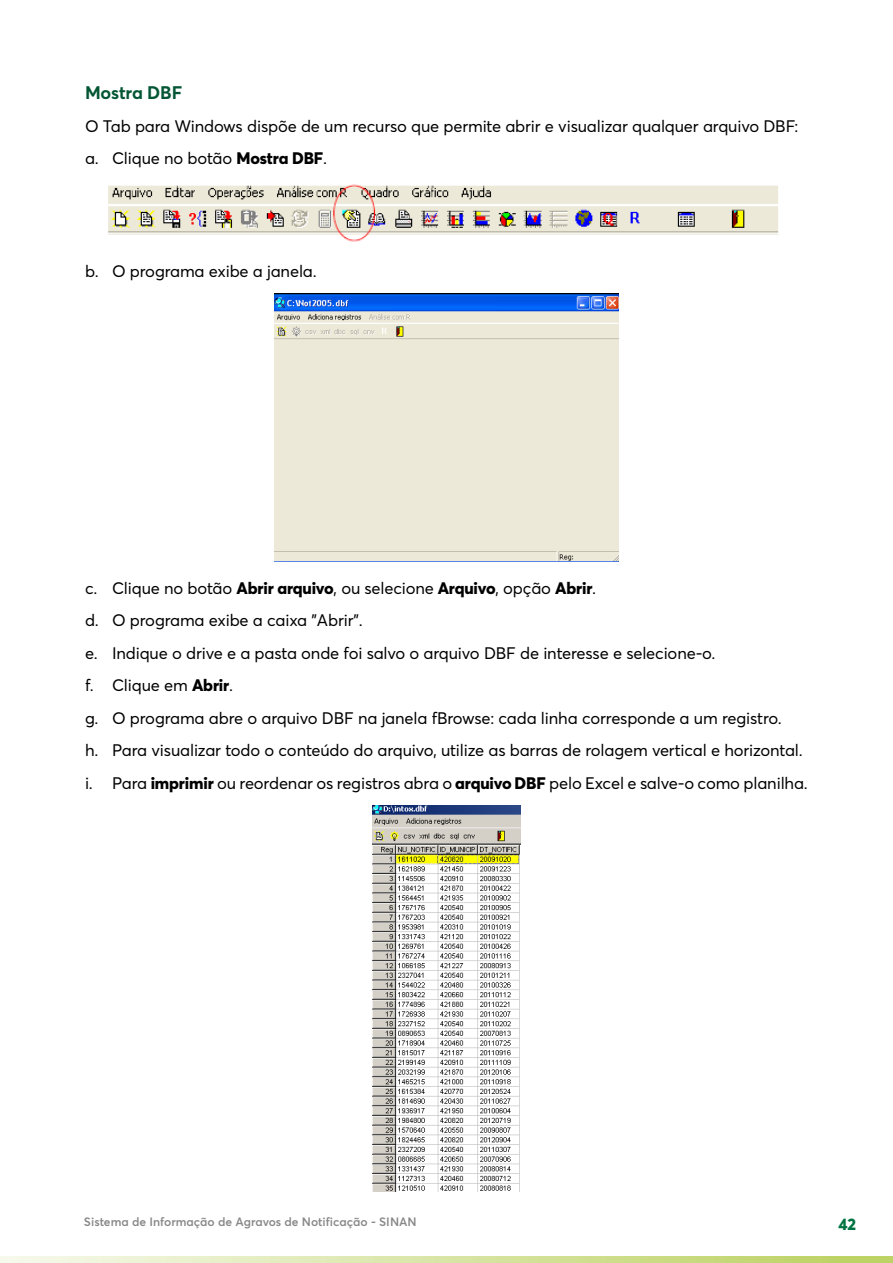
<style>
.page{position:relative;width:893px;height:1263px;background:#fff}
.page>*{position:absolute;margin:0;border:0;box-sizing:border-box;transform-origin:0 0}
.t1{font:700 18px "Averta";letter-spacing:-.01em;color:#035634}
.t2{font:16.5px/32.5px "Averta";letter-spacing:-.01em;color:#000}
.t3{font:800 16.5px "Averta";color:#007442}
.t4{font:600 12px "Averta";color:#878787}
.s1{font-weight:800}
</style>
<div class="page">
<svg style="left:0;top:1256px;width:893px;height:7px;background:#d8e4a5"></svg>
<img style="left:108px;top:184px;width:671px;height:58px">
<img style="left:274px;top:293px;width:345px;height:268px">
<img style="left:373px;top:805px;width:147px;height:386px">
<p class="t1" style="left:85px;top:81px;width:99px">Mostra DBF</p>
<p class="t2" style="left:85px;top:109px;width:715px">O Tab para Windows dispõe de um recurso que permite abrir e visualizar qualquer arquivo DBF: a. Clique no botão <span class="s1">Mostra DBF</span>.</p>
<p class="t2" style="left:85px;top:255px;width:233px">b. O programa exibe a janela.</p>
<p class="t2" style="left:85px;top:571px;width:724px">c. Clique no botão <span class="s1">Abrir arquivo</span>, ou selecione <span class="s1">Arquivo</span>, opção <span class="s1">Abrir</span>.<br>d. O programa exibe a caixa "Abrir".<br>e. Indique o drive e a pasta onde foi salvo o arquivo DBF de interesse e selecione-o.<br>f. Clique em <span class="s1">Abrir</span>.<br>g. O programa abre o arquivo DBF na janela fBrowse: cada linha corresponde a um registro.<br>h. Para visualizar todo o conteúdo do arquivo, utilize as barras de rolagem vertical e horizontal. i. Para <span class="s1">imprimir</span> ou reordenar os registros abra o <span class="s1">arquivo DBF</span> pelo Excel e salve-o como planilha.</p>
<p class="t4" style="left:84px;top:1214px;width:334px">Sistema de Informação de Agravos de Notificação - SINAN</p>
<p class="t3" style="left:838px;top:1214px;width:19px">42</p>
</div>
